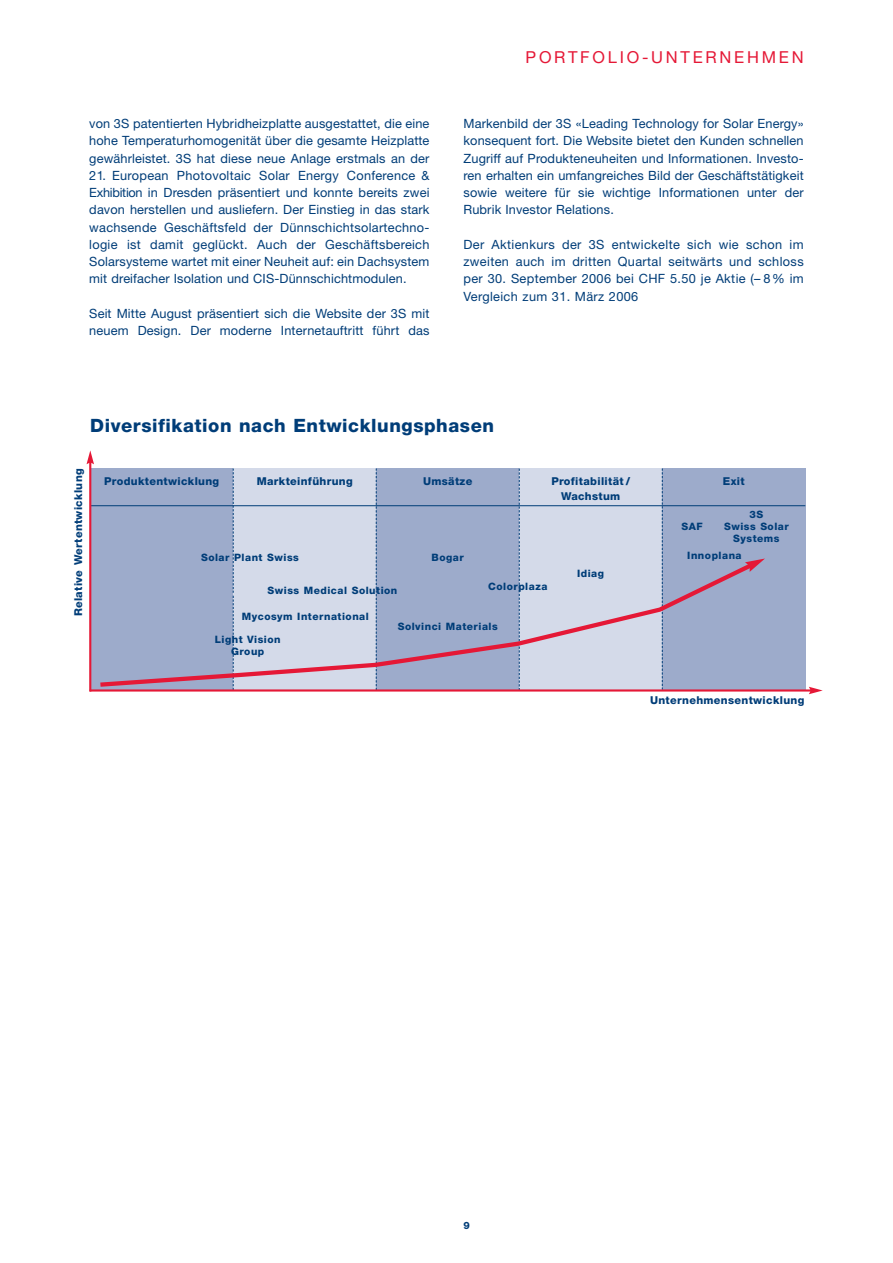
<style>
.page{position:relative;width:893px;height:1263px;background:#fff}
.page>*{position:absolute;margin:0;border:0;box-sizing:border-box;transform-origin:0 0}
.t1{font:800 18.3px "Helvetica Neue";letter-spacing:.03em;color:#003d78}
.t2{font:16.5px "Helvetica Neue";letter-spacing:.165em;color:#e51836}
.t3{font:12.75px/17.2px "Helvetica Neue";letter-spacing:.01em;color:#003d78;text-align:justify}
.t4{font:800 10.8px/15px "Helvetica Neue";letter-spacing:.03em;color:#003d78;text-align:center}
.t5{font:800 10.2px/12px "Helvetica Neue";letter-spacing:.05em;color:#003d78;text-align:center}
</style>
<div class="page">
<div style="left:90px;top:469px;width:143px;height:221px;background:#9dabcb"></div>
<div style="left:233px;top:469px;width:143px;height:221px;background:#d4dae9"></div>
<div style="left:376px;top:469px;width:143px;height:221px;background:#9dabcb"></div>
<div style="left:519px;top:469px;width:143px;height:221px;background:#d4dae9"></div>
<div style="left:662px;top:469px;width:143px;height:221px;background:#9dabcb"></div>
<svg style="left:233px;top:468px;width:1px;height:92px"></svg>
<svg style="left:376px;top:468px;width:1px;height:91px"></svg>
<svg style="left:519px;top:468px;width:1px;height:92px"></svg>
<svg style="left:662px;top:468px;width:1px;height:92px"></svg>
<svg style="left:100px;top:560px;width:645px;height:129px"></svg>
<svg style="left:745px;top:558px;width:20px;height:14px"></svg>
<hr style="left:90px;top:505px;width:715px;height:1px;background:#003d78">
<hr style="left:90px;top:689px;width:721px;height:2px;background:#e51836">
<svg style="left:809px;top:687px;width:14px;height:7px"></svg>
<hr style="left:89px;top:462px;width:2px;height:229px;background:#e51836">
<svg style="left:87px;top:450px;width:7px;height:14px"></svg>
<p class="t3" style="left:89px;top:116px;width:342px">von 3S patentierten Hybridheizplatte ausgestattet, die eine hohe Temperaturhomogenität über die gesamte Heizplatte gewährleistet. 3S hat diese neue Anlage erstmals an der</p>
<p class="t3" style="left:89px;top:168px;width:342px">21. European Photovoltaic Solar Energy Conference &amp; Exhibition in Dresden präsentiert und konnte bereits zwei davon herstellen und ausliefern. Der Einstieg in das stark wachsende Geschäftsfeld der Dünnschichtsolartechno&shy;logie ist damit geglückt. Auch der Geschäftsbereich Solarsysteme wartet mit einer Neuheit auf: ein Dachsystem mit dreifacher Isolation und CIS-Dünnschichtmodulen.</p>
<p class="t3" style="left:89px;top:306px;width:342px">Seit Mitte August präsentiert sich die Website der 3S mit neuem Design. Der moderne Internetauftritt führt das</p>
<p class="t2" style="left:526px;top:51px;width:280px">PORTFOLIO-UNTERNEHMEN</p>
<p class="t3" style="left:463px;top:116px;width:342px">Markenbild der 3S «Leading Technology for Solar Energy» konsequent fort. Die Website bietet den Kunden schnellen Zugriff auf Produkteneuheiten und Informationen. Investo&shy;ren erhalten ein umfangreiches Bild der Geschäftstätigkeit sowie weitere für sie wichtige Informationen unter der Rubrik Investor Relations.</p>
<p class="t3" style="left:463px;top:237px;width:342px">Der Aktienkurs der 3S entwickelte sich wie schon im zweiten auch im dritten Quartal seitwärts und schloss per 30. September 2006 bei CHF 5.50 je Aktie (– 8% im Vergleich zum 31. März 2006</p>
<h1 class="t1" style="left:90px;top:419px;width:405px">Diversifikation nach Entwicklungsphasen</h1>
<p class="t4" style="left:72px;top:616px;width:149px;rotate:-90deg">Relative Wertentwicklung</p>
<p class="t4" style="left:104px;top:475px;width:117px">Produktentwicklung</p>
<p class="t4" style="left:257px;top:475px;width:98px">Markteinführung</p>
<p class="t4" style="left:423px;top:475px;width:51px">Umsätze</p>
<p class="t4" style="left:551px;top:475px;width:80px">Profitabilität /<br>Wachstum</p>
<p class="t4" style="left:723px;top:475px;width:23px">Exit</p>
<p class="t5" style="left:724px;top:509px;width:66px">3S<br>Swiss Solar<br>Systems</p>
<p class="t5" style="left:681px;top:521px;width:23px">SAF</p>
<p class="t5" style="left:201px;top:553px;width:99px">Solar Plant Swiss</p>
<p class="t5" style="left:268px;top:585px;width:131px">Swiss Medical Solution</p>
<p class="t5" style="left:432px;top:553px;width:34px">Bogar</p>
<p class="t5" style="left:488px;top:581px;width:61px">Colorplaza</p>
<p class="t5" style="left:242px;top:611px;width:128px">Mycosym International</p>
<p class="t5" style="left:215px;top:634px;width:67px">Light Vision<br>Group</p>
<p class="t5" style="left:398px;top:622px;width:102px">Solvinci Materials</p>
<p class="t5" style="left:577px;top:568px;width:28px">Idiag</p>
<p class="t5" style="left:687px;top:550px;width:56px">Innoplana</p>
<p class="t4" style="left:650px;top:694px;width:156px">Unternehmensentwicklung</p>
<p class="t5" style="left:463px;top:1220px;width:8px">9</p>
</div>
